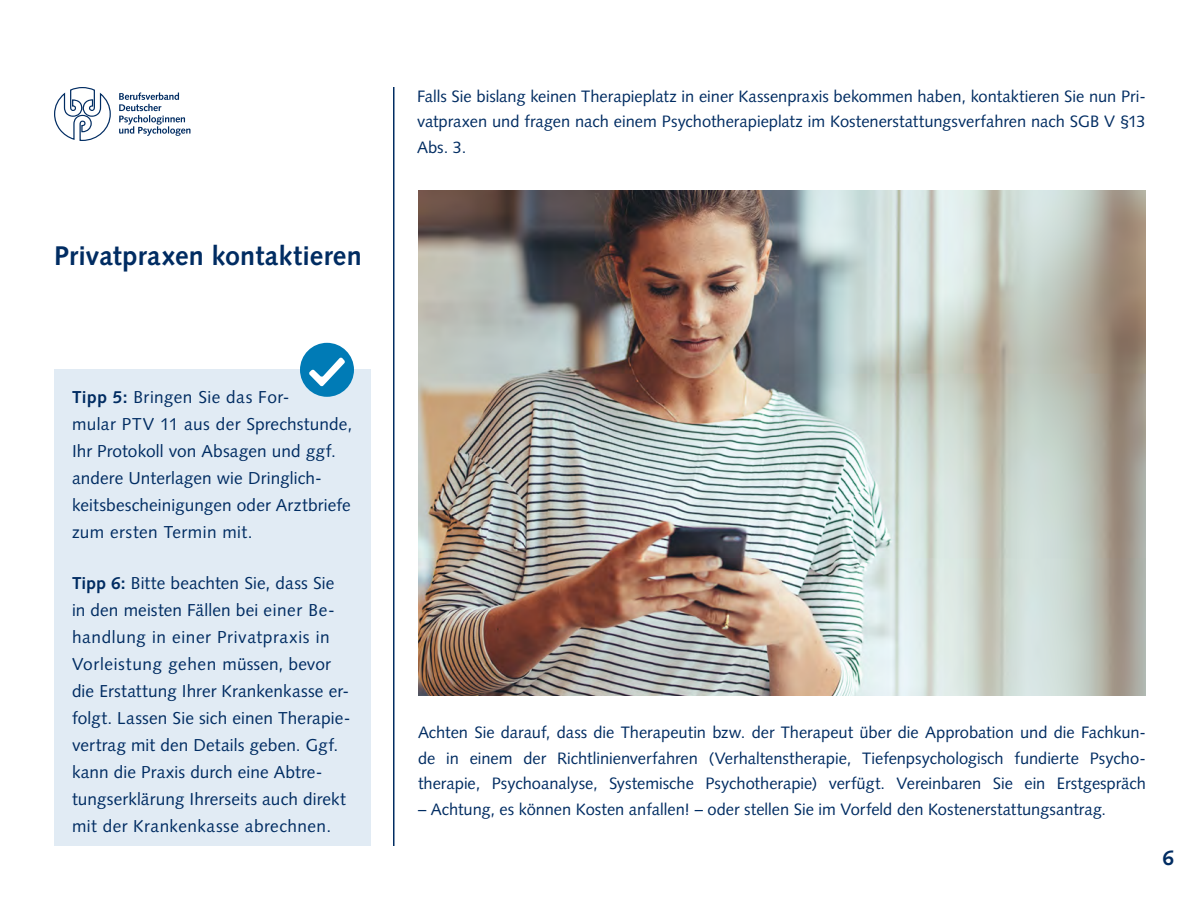
<style>
.page{position:relative;width:1200px;height:900px;background:#fff}
.page>*{position:absolute;margin:0;border:0;box-sizing:border-box;transform-origin:0 0}
.Fließtext{font:700 27px "Syntax LT Std";letter-spacing:.01em;color:#002c62}
.t1{font:700 21px "Syntax LT Std";color:#002c62}
.Fließtext-2{font:17.25px/27px "Syntax LT Std";letter-spacing:.01em;color:#002c62}
.Fließtext-3{font:16.5px/25.5px "Syntax LT Std";color:#002c62;text-align:justify}
.s1{font-weight:700}
</style>
<div class="page">
<div style="left:54px;top:369px;width:316px;height:477px;background:#e1ebf4"></div>
<img style="left:418px;top:191px;width:728px;height:505px">
<hr style="left:393px;top:87px;width:1px;height:759px;background:#002c62">
<svg style="left:119px;top:92px;width:72px;height:44px"></svg>
<svg style="left:54px;top:87px;width:57px;height:54px"></svg>
<div style="left:300px;top:343px;width:54px;height:54px;background:#007bb6;border-radius:50%"></div>
<svg style="left:309px;top:357px;width:36px;height:29px"></svg>
<p class="Fließtext" style="left:54px;top:240px;width:309px">Privatpraxen kontaktieren</p>
<p class="Fließtext-2" style="left:72px;top:383px;width:282px"><span class="s1">Tipp 5:</span> Bringen Sie das For-<br>mular PTV 11 aus der Sprechstunde,<br>Ihr Protokoll von Absagen und ggf. andere Unterlagen wie Dringlich&shy;keitsbescheinigungen oder Arztbriefe zum ersten Termin mit.</p>
<p class="Fließtext-2" style="left:72px;top:569px;width:280px"><span class="s1">Tipp 6:</span> Bitte beachten Sie, dass Sie in den meisten Fällen bei einer Be&shy;handlung in einer Privatpraxis in Vorleistung gehen müssen, bevor die Erstattung Ihrer Krankenkasse er&shy;folgt. Lassen Sie sich einen Therapie&shy;vertrag mit den Details geben. Ggf. kann die Praxis durch eine Abtre&shy;tungserklärung Ihrerseits auch direkt mit der Krankenkasse abrechnen.</p>
<p class="Fließtext-3" style="left:417px;top:83px;width:731px">Falls Sie bislang keinen Therapieplatz in einer Kassenpraxis bekommen haben, kontaktieren Sie nun Pri&shy;vatpraxen und fragen nach einem Psychotherapieplatz im Kostenerstattungsverfahren nach SGB V §13<br>Abs. 3.</p>
<p class="Fließtext-3" style="left:418px;top:720px;width:729px">Achten Sie darauf, dass die Therapeutin bzw. der Therapeut über die Approbation und die Fachkun&shy;de in einem der Richtlinienverfahren (Verhaltenstherapie, Tiefenpsychologisch fundierte Psycho&shy;therapie, Psychoanalyse, Systemische Psychotherapie) verfügt. Vereinbaren Sie ein Erstgespräch</p>
<p class="Fließtext-3" style="left:418px;top:796px;width:690px">– Achtung, es können Kosten anfallen! – oder stellen Sie im Vorfeld den Kostenerstattungsantrag.</p>
<p class="t1" style="left:1162px;top:845px;width:13px">6</p>
</div>
